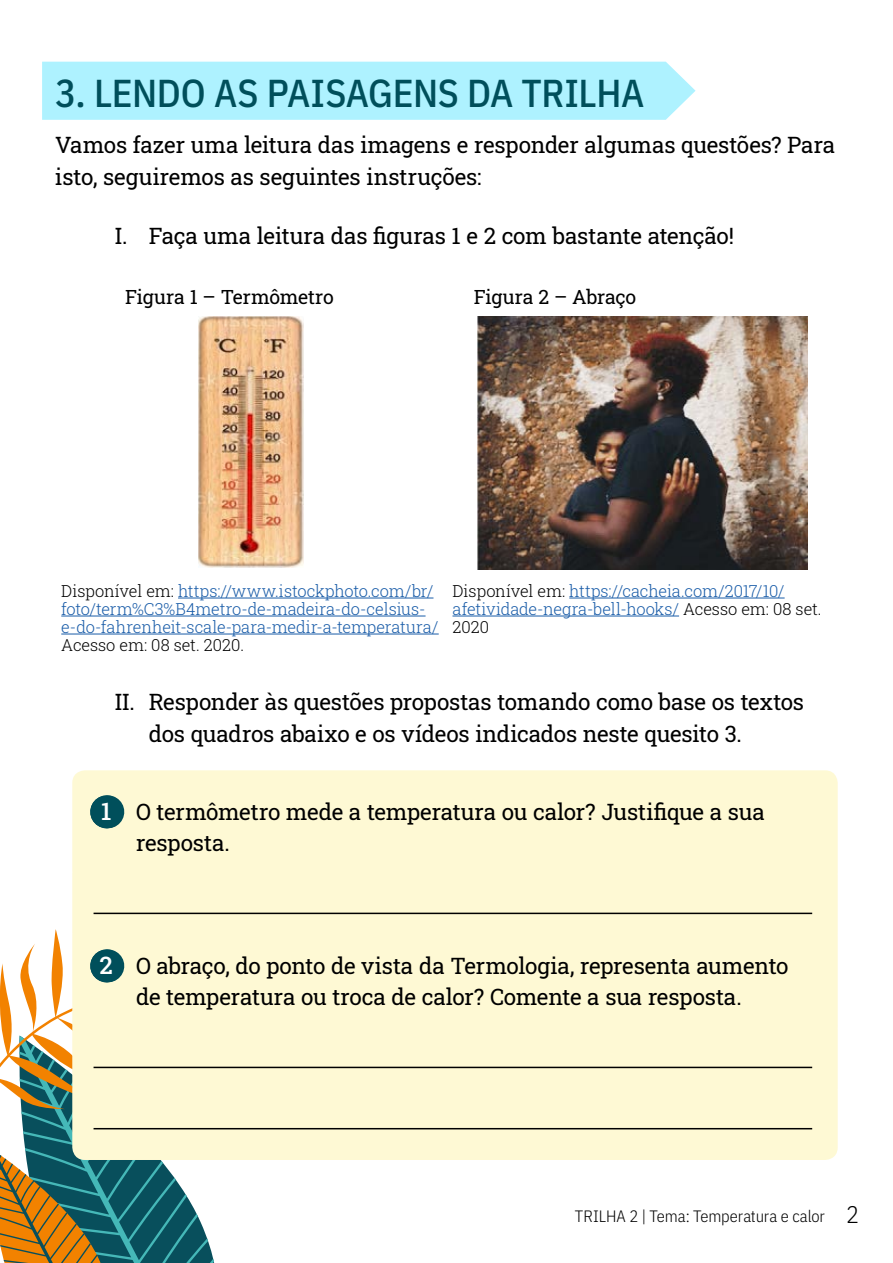
<style>
.page{position:relative;width:893px;height:1263px;background:#fff}
.page>*{position:absolute;margin:0;border:0;box-sizing:border-box;transform-origin:0 0}
.Etapa{font:500 39px "IBM Plex Sans Cond";letter-spacing:-.01em;color:#004f5b}
.Texto_normal{font:22.5px/31.5px "Roboto Slab";letter-spacing:-.01em;color:#000}
.Figura{font:19.5px "Roboto Slab";letter-spacing:-.01em;color:#000}
.Fonte_imagem{font:300 16.5px/18px "Roboto Slab";letter-spacing:-.005em;color:#195ca8}
.t1{font:300 16.5px "IBM Plex Sans Cond";letter-spacing:-.005em;color:#000}
.s1{color:#000}
.s2{font-weight:500;font-size:24px;color:#fff}
.s3{font-size:24px}
</style>
<div class="page">
<svg style="left:110px;top:1162px;width:105px;height:101px;fill:#084f5c"></svg>
<svg style="left:0;top:1162px;width:110px;height:101px;background:#7e7139"></svg>
<svg style="left:0;top:929px;width:163px;height:233px"></svg>
<div style="left:42px;top:62px;width:653px;height:58px;background:#aef2ff"></div>
<div style="left:72px;top:770px;width:766px;height:113px;background:#fef9d4;border-radius:13px"></div>
<svg style="left:72px;top:795px;width:35px;height:33px"></svg>
<hr style="left:0;top:795px;width:1px;height:33px;background:#004f5b">
<hr style="left:107px;top:795px;width:1px;height:33px;background:#004f5b">
<div style="left:72px;top:863px;width:766px;height:82px;background:#fef9d4;border-radius:13px"></div>
<hr style="left:94px;top:913px;width:718px;height:1px;background:#000">
<div style="left:72px;top:924px;width:766px;height:113px;background:#fef9d4;border-radius:13px"></div>
<svg style="left:43px;top:949px;width:64px;height:33px"></svg>
<hr style="left:0;top:949px;width:1px;height:33px;background:#004f5b">
<hr style="left:107px;top:949px;width:1px;height:33px;background:#004f5b">
<div style="left:72px;top:1017px;width:766px;height:82px;background:#fef9d4;border-radius:13px"></div>
<hr style="left:94px;top:1067px;width:718px;height:1px;background:#000">
<div style="left:72px;top:1078px;width:766px;height:82px;background:#fef9d4;border-radius:13px"></div>
<hr style="left:94px;top:1128px;width:718px;height:1px;background:#000">
<img style="left:199px;top:316px;width:104px;height:251px">
<img style="left:477px;top:316px;width:330px;height:253px">
<hr style="left:178px;top:598px;width:255px;height:1px;background:#195ca8">
<hr style="left:61px;top:616px;width:365px;height:1px;background:#195ca8">
<hr style="left:61px;top:634px;width:378px;height:1px;background:#195ca8">
<hr style="left:569px;top:598px;width:216px;height:1px;background:#195ca8">
<hr style="left:452px;top:616px;width:227px;height:1px;background:#195ca8">
<p class="Etapa" style="left:55px;top:63px;width:591px">3. LENDO AS PAISAGENS DA TRILHA</p>
<p class="Texto_normal" style="left:55px;top:129px;width:781px">Vamos fazer uma leitura das imagens e responder algumas questões? Para isto, seguiremos as seguintes instruções:</p>
<p class="Texto_normal" style="left:115px;top:220px;width:621px">I. Faça uma leitura das figuras 1 e 2 com bastante atenção!</p>
<p class="Figura" style="left:125px;top:284px;width:210px">Figura 1 – Termômetro</p>
<p class="Figura" style="left:474px;top:284px;width:164px">Figura 2 – Abraço</p>
<p class="Fonte_imagem" style="left:61px;top:581px;width:379px"><span class="s1">Disponível em:</span> https://www.istockphoto.com/br/ foto/term%C3%B4metro-de-madeira-do-celsius&shy;e-do-fahrenheit-scale-para-medir-a-temperatura/ <span class="s1">Acesso em: 08 set. 2020.</span></p>
<p class="Fonte_imagem" style="left:452px;top:581px;width:371px"><span class="s1">Disponível em:</span> https://cacheia.com/2017/10/ afetividade-negra-bell-hooks/ <span class="s1">Acesso em: 08 set.<br>2020</span></p>
<p class="Texto_normal" style="left:149px;top:685px;width:657px;text-indent:-34px">II. Responder às questões propostas tomando como base os textos dos quadros abaixo e os vídeos indicados neste quesito 3.</p>
<p class="Texto_normal" style="left:136px;top:795px;width:630px;text-indent:-35px"><span class="s2">1</span> O termômetro mede a temperatura ou calor? Justifique a sua resposta.</p>
<p class="Texto_normal" style="left:100px;top:949px;width:690px;text-align:center"><span class="s2">2</span> O abraço, do ponto de vista da Termologia, representa aumento de temperatura ou troca de calor? Comente a sua resposta.</p>
<p class="t1" style="left:575px;top:1203px;width:286px">TRILHA 2 | Tema: Temperatura e calor <span class="s3">2</span></p>
</div>
